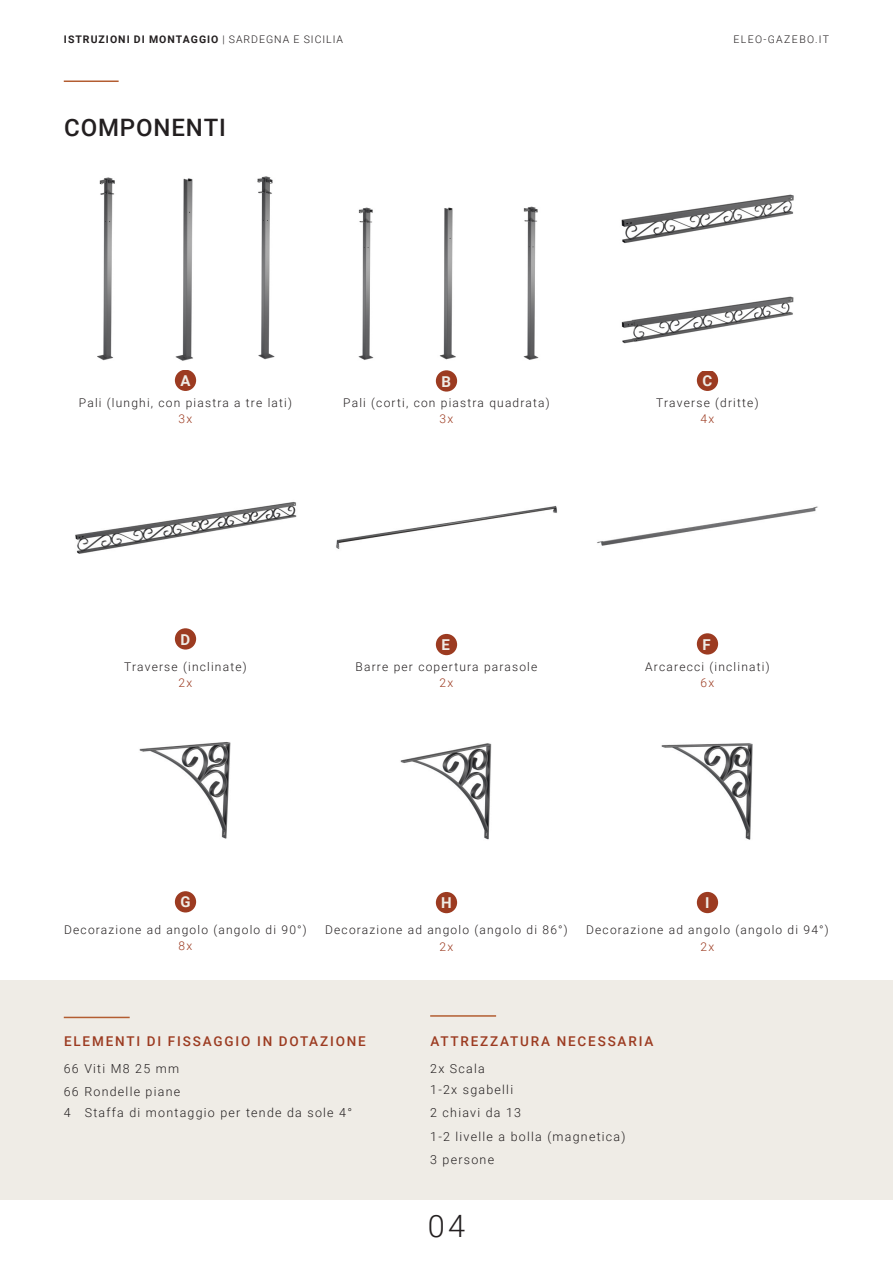
<style>
.page{position:relative;width:893px;height:1263px;background:#fff}
.page>*{position:absolute;margin:0;border:0;box-sizing:border-box;transform-origin:0 0}
.t1{font:300 30.75px "Roboto";color:#231f20}
.t2{font:500 24px "Roboto";letter-spacing:.035em;color:#231f20}
.t3{font:700 15px "Roboto";color:#efece6}
.t4{font:500 13.5px "Roboto";letter-spacing:.135em;color:#9c3b21}
.t5{font:300 12.45px/23.4px "Roboto";letter-spacing:.1em;color:#231f20}
.t6{font:300 12px "Roboto";letter-spacing:.1em;color:#231f20}
.t7{font:300 12px "Roboto";letter-spacing:.1em;color:#9c3b21}
.t8{font:700 10.5px "Roboto";letter-spacing:.095em;color:#231f20}
.t9{font:300 10.5px "Roboto";letter-spacing:.135em;color:#231f20}
.s1{font-weight:300}
</style>
<div class="page">
<div style="left:0;top:980px;width:893px;height:219px;background:#efece6"></div>
<hr style="left:64px;top:80px;width:55px;height:2px;background:#b35d31">
<div style="left:436px;top:370px;width:21px;height:22px;background:#9c3b21;border-radius:50%"></div>
<img style="left:621px;top:194px;width:173px;height:150px">
<div style="left:697px;top:370px;width:21px;height:21px;background:#9c3b21;border-radius:50%"></div>
<img style="left:75px;top:502px;width:222px;height:52px">
<div style="left:175px;top:628px;width:21px;height:21px;background:#9c3b21;border-radius:50%"></div>
<img style="left:336px;top:506px;width:221px;height:43px">
<div style="left:436px;top:634px;width:21px;height:21px;background:#9c3b21;border-radius:50%"></div>
<img style="left:597px;top:506px;width:221px;height:40px">
<div style="left:697px;top:633px;width:21px;height:21px;background:#9c3b21;border-radius:50%"></div>
<img style="left:139px;top:742px;width:92px;height:97px">
<div style="left:175px;top:891px;width:21px;height:21px;background:#9c3b21;border-radius:50%"></div>
<hr style="left:64px;top:1017px;width:66px;height:1px;background:#b35d31">
<img style="left:400px;top:743px;width:92px;height:97px">
<div style="left:436px;top:892px;width:21px;height:21px;background:#9c3b21;border-radius:50%"></div>
<img style="left:661px;top:743px;width:92px;height:97px">
<div style="left:697px;top:892px;width:21px;height:21px;background:#9c3b21;border-radius:50%"></div>
<img style="left:97px;top:176px;width:178px;height:185px">
<div style="left:175px;top:370px;width:21px;height:21px;background:#9c3b21;border-radius:50%"></div>
<img style="left:358px;top:206px;width:181px;height:154px">
<hr style="left:430px;top:1015px;width:66px;height:2px;background:#b35d31">
<p class="t8" style="left:64px;top:31px;width:281px">ISTRUZIONI DI MONTAGGIO <span class="s1">| SARDEGNA E SICILIA</span></p>
<p class="t9" style="left:733px;top:31px;width:97px">ELEO-GAZEBO.IT</p>
<h2 class="t2" style="left:64px;top:110px;width:163px">COMPONENTI</h2>
<p class="t3" style="left:180px;top:370px;width:12px">A</p>
<p class="t3" style="left:441px;top:371px;width:11px">B</p>
<p class="t3" style="left:702px;top:370px;width:11px">C</p>
<p class="t6" style="left:79px;top:394px;width:215px">Pali (lunghi, con piastra a tre lati)</p>
<p class="t6" style="left:343px;top:394px;width:208px">Pali (corti, con piastra quadrata)</p>
<p class="t6" style="left:656px;top:394px;width:104px">Traverse (dritte)</p>
<p class="t7" style="left:179px;top:411px;width:15px">3x</p>
<p class="t7" style="left:440px;top:411px;width:15px">3x</p>
<p class="t7" style="left:701px;top:411px;width:15px">4x</p>
<p class="t3" style="left:180px;top:629px;width:11px">D</p>
<p class="t3" style="left:441px;top:634px;width:10px">E</p>
<p class="t3" style="left:702px;top:634px;width:10px">F</p>
<p class="t6" style="left:124px;top:658px;width:124px">Traverse (inclinate)</p>
<p class="t6" style="left:356px;top:658px;width:183px">Barre per copertura parasole</p>
<p class="t6" style="left:645px;top:658px;width:126px">Arcarecci (inclinati)</p>
<p class="t7" style="left:179px;top:674px;width:15px">2x</p>
<p class="t7" style="left:440px;top:674px;width:15px">2x</p>
<p class="t7" style="left:701px;top:674px;width:15px">6x</p>
<p class="t3" style="left:180px;top:892px;width:12px">G</p>
<p class="t3" style="left:441px;top:892px;width:12px">H</p>
<p class="t3" style="left:705px;top:892px;width:6px">I</p>
<p class="t6" style="left:64px;top:921px;width:244px">Decorazione ad angolo (angolo di 90°)</p>
<p class="t6" style="left:325px;top:922px;width:244px">Decorazione ad angolo (angolo di 86°)</p>
<p class="t6" style="left:586px;top:922px;width:244px">Decorazione ad angolo (angolo di 94°)</p>
<p class="t7" style="left:179px;top:937px;width:15px">8x</p>
<p class="t7" style="left:440px;top:938px;width:15px">2x</p>
<p class="t7" style="left:701px;top:938px;width:15px">2x</p>
<p class="t4" style="left:64px;top:1031px;width:303px">ELEMENTI DI FISSAGGIO IN DOTAZIONE</p>
<p class="t5" style="left:64px;top:1056px;width:118px">66 Viti M8 25 mm<br>66 Rondelle piane</p>
<p class="t5" style="left:64px;top:1101px;width:290px">4 Staffa di montaggio per tende da sole 4°</p>
<p class="t4" style="left:430px;top:1031px;width:224px">ATTREZZATURA NECESSARIA</p>
<p class="t5" style="left:430px;top:1056px;width:56px">2x Scala</p>
<p class="t5" style="left:430px;top:1101px;width:92px">2 chiavi da 13</p>
<p class="t5" style="left:430px;top:1147px;width:65px">3 persone</p>
<p class="t5" style="left:430px;top:1077px;width:84px">1-2x sgabelli</p>
<p class="t5" style="left:430px;top:1124px;width:197px">1-2 livelle a bolla (magnetica)</p>
<h1 class="t1" style="left:428px;top:1205px;width:39px">04</h1>
</div>
